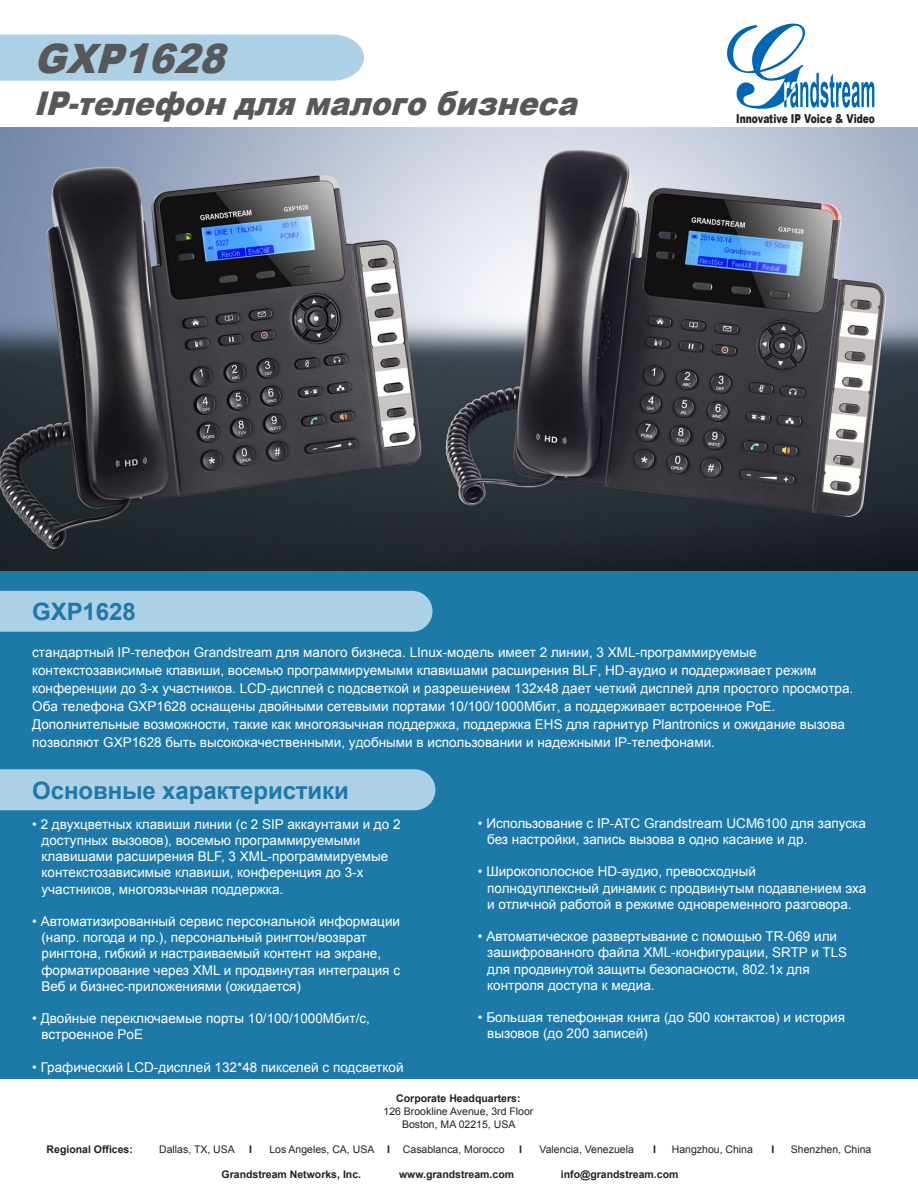
<style>
.page{position:relative;width:918px;height:1188px;background:#fff}
.page>*{position:absolute;margin:0;border:0;box-sizing:border-box;transform-origin:0 0}
.t1{font:italic 900 40.5px "Arial";color:#57585a;scale:.93 1}
.t2{font:italic 900 32.7px "Arial";color:#57585a;scale:.9 1}
.t3{font:700 24px "Arial";letter-spacing:-.005em;color:#1d79a8}
.t4{font:13.5px/16.2px "Arial";color:#fff}
.t5{font:900 12.3px "Arial";color:#231f20;scale:.74 1}
.t6{font:10.5px/12.6px "Arial";color:#231f20;text-align:center}
.t7{font:700 10.5px "Arial";color:#231f20}
</style>
<div class="page">
<svg style="left:727px;top:23px;width:147px;height:86px"></svg>
<img style="left:0;top:128px;width:918px;height:443px">
<div style="left:0;top:35px;width:364px;height:46px;background:#acd0e6"></div>
<div style="left:0;top:571px;width:918px;height:508px;background:#1d79a8"></div>
<div style="left:0;top:769px;width:435px;height:41px;background:#acd0e6"></div>
<div style="left:0;top:591px;width:432px;height:41px;background:#acd0e6"></div>
<h1 class="t1" style="left:34px;top:29px;width:222px">GXP1628</h1>
<h2 class="t2" style="left:34px;top:79px;width:618px">IP-телефондлямалогобизнеса</h2>
<p class="t5" style="left:736px;top:110px;width:189px">Innovative IP Voice &amp; Video</p>
<h3 class="t3" style="left:32px;top:595px;width:105px">GXP1628</h3>
<p class="t4" style="left:32px;top:643px;width:823px;line-height:18px">стандартный IP-телефон Grandstream для малого бизнеса. LInux-модель имеет 2 линии, 3 XML-программируемые контекстозависимые клавиши, восемью программируемыми клавишами расширения BLF, HD-аудио и поддерживает режим конференции до 3-х участников. LCD-дисплей с подсветкой и разрешением 132х48 дает четкий дисплей для простого просмотра.<br>Оба телефона GXP1628 оснащены двойными сетевыми портами 10/100/1000Мбит, а поддерживает встроенное PoE.<br>Дополнительные возможности, такие как многоязычная поддержка, поддержка EHS для гарнитур Plantronics и ожидание вызова позволяют GXP1628 быть высококачественными, удобными в использовании и надежными IP-телефонами.</p>
<h3 class="t3" style="left:32px;top:774px;width:318px">Основные характеристики</h3>
<p class="t4" style="left:42px;top:816px;width:361px;text-indent:-9px">• 2 двухцветных клавиши линии (с 2 SIP аккаунтами и до 2 доступных вызовов), восемью программируемыми клавишами расширения BLF, 3 XML-программируемые контекстозависимые клавиши, конференция до 3-х участников, многоязычная поддержка.</p>
<p class="t4" style="left:42px;top:913px;width:360px;text-indent:-9px">• Автоматизированный сервис персональной информации (напр. погода и пр.), персональный рингтон/возврат рингтона, гибкий и настраиваемый контент на экране, форматирование через XML и продвинутая интеграция с Веб и бизнес-приложениями (ожидается)</p>
<p class="t4" style="left:42px;top:1010px;width:330px;text-indent:-9px">• Двойные переключаемые порты 10/100/1000Мбит/с, встроенное PoE</p>
<p class="t4" style="left:32px;top:1059px;width:373px">• Графический LCD-дисплей 132*48 пикселей с подсветкой</p>
<p class="t4" style="left:487px;top:815px;width:380px;text-indent:-9px">• Использование с IP-АТС Grandstream UCM6100 для запуска без настройки, запись вызова в одно касание и др.</p>
<p class="t4" style="left:487px;top:863px;width:381px;text-indent:-9px">• Широкополосное HD-аудио, превосходный полнодуплексный динамик с продвинутым подавлением эха и отличной работой в режиме одновременного разговора.</p>
<p class="t4" style="left:487px;top:928px;width:362px;text-indent:-9px">• Автоматическое развертывание с помощью TR-069 или зашифрованного файла XML-конфигурации, SRTP и TLS для продвинутой защиты безопасности, 802.1х для контроля доступа к медиа.</p>
<p class="t4" style="left:487px;top:1009px;width:359px;text-indent:-9px">• Большая телефонная книга (до 500 контактов) и история вызовов (до 200 записей)</p>
<p class="t7" style="left:396px;top:1091px;width:126px">Corporate Headquarters:</p>
<p class="t6" style="left:384px;top:1105px;width:151px">126 Brookline Avenue, 3rd Floor<br>Boston, MA 02215, USA</p>
<p class="t7" style="left:47px;top:1142px;width:88px">Regional Offices:</p>
<p class="t6" style="left:159px;top:1143px;width:77px">Dallas, TX, USA</p>
<p class="t6" style="left:269px;top:1143px;width:107px">Los Angeles, CA, USA</p>
<p class="t6" style="left:403px;top:1143px;width:103px">Casablanca, Morocco</p>
<p class="t6" style="left:540px;top:1143px;width:96px">Valencia, Venezuela</p>
<p class="t6" style="left:672px;top:1143px;width:83px">Hangzhou, China</p>
<p class="t6" style="left:791px;top:1143px;width:82px">Shenzhen, China</p>
<p class="t7" style="left:222px;top:1167px;width:141px">Grandstream Networks, Inc.</p>
<p class="t7" style="left:399px;top:1167px;width:117px">www.grandstream.com</p>
<p class="t7" style="left:561px;top:1167px;width:119px">info@grandstream.com</p>
<p class="t7" style="left:249px;top:1142px;width:4px">I</p>
<p class="t7" style="left:387px;top:1142px;width:4px">I</p>
<p class="t7" style="left:519px;top:1142px;width:4px">I</p>
<p class="t7" style="left:653px;top:1142px;width:4px">I</p>
<p class="t7" style="left:772px;top:1142px;width:4px">I</p>
</div>
